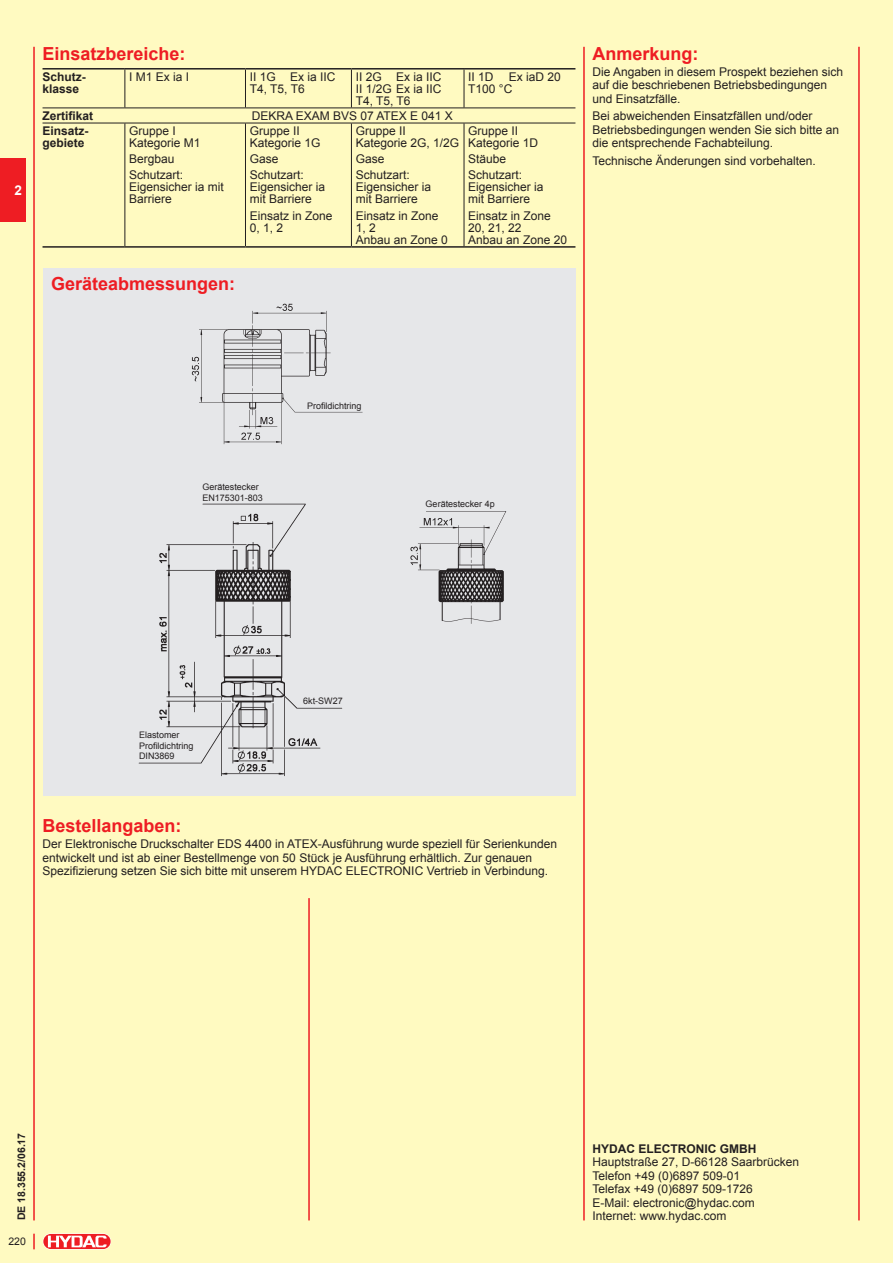
<style>
.page{position:relative;width:893px;height:1263px;background:#fffac1}
.page>*{position:absolute;margin:0;border:0;box-sizing:border-box;transform-origin:0 0}
.t1{font:700 18px "Arial";color:#ee1d23}
.t2{font:700 13.5px "Arial";color:#fff}
.t3{font:12px/12px "Arial";color:#231f20}
.t4{font:700 12px/12px "Arial";color:#231f20}
.t5{font:700 10.5px "Arial";color:#231f20}
.t6{font:10.5px "Arial";color:#231f20}
.t7{font:9px/10.5px "Arial";color:#231f20}
</style>
<div class="page">
<hr style="left:33px;top:47px;width:2px;height:1173px;background:#ee1d23">
<hr style="left:858px;top:47px;width:2px;height:1173px;background:#ee1d23">
<div style="left:43px;top:1233px;width:68px;height:16px;border:1px solid #fff;border-radius:8px"></div>
<svg style="left:43px;top:1234px;width:68px;height:15px"></svg>
<svg style="left:48px;top:1236px;width:59px;height:11px"></svg>
<svg style="left:33px;top:1234px;width:2px;height:15px"></svg>
<div style="left:0;top:158px;width:26px;height:63px;background:#ee1d23"></div>
<hr style="left:583px;top:47px;width:2px;height:1173px;background:#ee1d23">
<div style="left:43px;top:269px;width:532px;height:527px;background:#e6e7e9"></div>
<img style="left:138px;top:503px;width:205px;height:274px">
<img style="left:410px;top:511px;width:97px;height:113px">
<img style="left:191px;top:303px;width:172px;height:142px">
<hr style="left:43px;top:123px;width:82px;height:1px;background:#231f20">
<hr style="left:43px;top:108px;width:82px;height:1px;background:#231f20">
<hr style="left:43px;top:246px;width:82px;height:2px;background:#231f20">
<hr style="left:125px;top:246px;width:120px;height:2px;background:#231f20">
<hr style="left:245px;top:246px;width:106px;height:2px;background:#231f20">
<hr style="left:351px;top:246px;width:113px;height:2px;background:#231f20">
<hr style="left:464px;top:246px;width:111px;height:2px;background:#231f20">
<hr style="left:43px;top:68px;width:82px;height:2px;background:#231f20">
<hr style="left:125px;top:68px;width:120px;height:2px;background:#231f20">
<hr style="left:245px;top:68px;width:106px;height:2px;background:#231f20">
<hr style="left:351px;top:68px;width:113px;height:2px;background:#231f20">
<hr style="left:464px;top:68px;width:111px;height:2px;background:#231f20">
<hr style="left:125px;top:108px;width:120px;height:1px;background:#231f20">
<hr style="left:245px;top:108px;width:106px;height:1px;background:#231f20">
<hr style="left:351px;top:108px;width:113px;height:1px;background:#231f20">
<hr style="left:464px;top:108px;width:111px;height:1px;background:#231f20">
<hr style="left:125px;top:123px;width:120px;height:1px;background:#231f20">
<hr style="left:245px;top:123px;width:106px;height:1px;background:#231f20">
<hr style="left:351px;top:123px;width:113px;height:1px;background:#231f20">
<hr style="left:464px;top:123px;width:111px;height:1px;background:#231f20">
<hr style="left:124px;top:70px;width:1px;height:38px;background:#231f20">
<hr style="left:245px;top:70px;width:1px;height:38px;background:#231f20">
<hr style="left:351px;top:70px;width:1px;height:38px;background:#231f20">
<hr style="left:464px;top:70px;width:1px;height:38px;background:#231f20">
<hr style="left:124px;top:123px;width:1px;height:123px;background:#231f20">
<hr style="left:245px;top:123px;width:1px;height:123px;background:#231f20">
<hr style="left:351px;top:123px;width:1px;height:123px;background:#231f20">
<hr style="left:464px;top:123px;width:1px;height:123px;background:#231f20">
<hr style="left:308px;top:898px;width:2px;height:322px;background:#ee1d23">
<p class="t2" style="left:15px;top:181px;width:9px">2</p>
<h1 class="t1" style="left:43px;top:42px;width:145px">Einsatzbereiche:</h1>
<p class="t4" style="left:43px;top:71px;width:44px">Schutz&shy;klasse</p>
<p class="t3" style="left:129px;top:71px;width:62px">I M1 Ex ia I</p>
<p class="t3" style="left:250px;top:71px;width:87px">II 1G Ex ia IIC<br>T4, T5, T6</p>
<p class="t3" style="left:356px;top:71px;width:87px;text-align:justify">II 2G Ex ia IIC II 1/2G Ex ia IIC T4, T5, T6</p>
<p class="t3" style="left:468px;top:71px;width:27px">II 1D</p>
<p class="t3" style="left:468px;top:71px;width:94px;text-indent:40px">Ex iaD 20<br>T100 °C</p>
<p class="t4" style="left:43px;top:110px;width:52px">Zertifikat</p>
<p class="t3" style="left:252px;top:110px;width:203px">DEKRA EXAM BVS 07 ATEX E 041 X</p>
<p class="t4" style="left:43px;top:125px;width:47px">Einsatz&shy;gebiete</p>
<p class="t3" style="left:129px;top:125px;width:73px">Gruppe I<br>Kategorie M1</p>
<p class="t3" style="left:129px;top:151px;width:56px;line-height:16.2px">Bergbau<br>Schutzart:</p>
<p class="t3" style="left:129px;top:181px;width:96px">Eigensicher ia mit<br>Barriere</p>
<p class="t3" style="left:356px;top:125px;width:105px">Gruppe II<br>Kategorie 2G, 1/2G</p>
<p class="t3" style="left:356px;top:151px;width:56px;line-height:16.2px">Gase<br>Schutzart:</p>
<p class="t3" style="left:356px;top:181px;width:77px">Eigensicher ia mit Barriere</p>
<p class="t3" style="left:356px;top:210px;width:94px">Einsatz in Zone<br>1, 2<br>Anbau an Zone 0</p>
<p class="t3" style="left:250px;top:125px;width:72px">Gruppe II<br>Kategorie 1G</p>
<p class="t3" style="left:250px;top:151px;width:56px;line-height:16.2px">Gase<br>Schutzart:</p>
<p class="t3" style="left:250px;top:181px;width:77px">Eigensicher ia mit Barriere</p>
<p class="t3" style="left:250px;top:210px;width:84px">Einsatz in Zone<br>0, 1, 2</p>
<p class="t3" style="left:468px;top:125px;width:72px">Gruppe II<br>Kategorie 1D</p>
<p class="t3" style="left:468px;top:151px;width:56px;line-height:16.2px">Stäube<br>Schutzart:</p>
<p class="t3" style="left:468px;top:181px;width:77px">Eigensicher ia mit Barriere</p>
<p class="t3" style="left:468px;top:210px;width:100px">Einsatz in Zone<br>20, 21, 22<br>Anbau an Zone 20</p>
<h1 class="t1" style="left:51px;top:272px;width:186px">Geräteabmessungen:</h1>
<h1 class="t1" style="left:592px;top:42px;width:108px">Anmerkung:</h1>
<p class="t3" style="left:592px;top:65px;width:252px;line-height:13.5px">Die Angaben in diesem Prospekt beziehen sich auf die beschriebenen Betriebsbedingungen und Einsatzfälle.</p>
<p class="t3" style="left:592px;top:109px;width:248px;line-height:13.5px">Bei abweichenden Einsatzfällen und/oder<br>Betriebsbedingungen wenden Sie sich bitte an die entsprechende Fachabteilung.</p>
<p class="t3" style="left:592px;top:155px;width:225px">Technische Änderungen sind vorbehalten.</p>
<p class="t7" style="left:202px;top:482px;width:62px">Gerätestecker<br>EN175301-803</p>
<p class="t7" style="left:307px;top:401px;width:56px">Profildichtring</p>
<p class="t7" style="left:426px;top:499px;width:71px">Gerätestecker 4p</p>
<p class="t7" style="left:139px;top:730px;width:56px">Elastomer<br>Profildichtring<br>DIN3869</p>
<p class="t7" style="left:303px;top:696px;width:41px">6kt-SW27</p>
<h1 class="t1" style="left:43px;top:814px;width:141px">Bestellangaben:</h1>
<p class="t3" style="left:43px;top:837px;width:516px;line-height:13.5px">Der Elektronische Druckschalter EDS 4400 in ATEX-Ausführung wurde speziell für Serienkunden entwickelt und ist ab einer Bestellmenge von 50 Stück je Ausführung erhältlich. Zur genauen<br>Spezifizierung setzen Sie sich bitte mit unserem HYDAC ELECTRONIC Vertrieb in Verbindung.</p>
<p class="t5" style="left:14px;top:1220px;width:89px;rotate:-90deg">DE 18.355.2/06.17</p>
<p class="t6" style="left:8px;top:1235px;width:19px">220</p>
<p class="t4" style="left:592px;top:1143px;width:165px">HYDAC ELECTRONIC GMBH</p>
<p class="t3" style="left:592px;top:1155px;width:208px;line-height:13.5px">Hauptstraße 27, D-66128 Saarbrücken<br>Telefon +49 (0)6897 509-01<br>Telefax +49 (0)6897 509-1726<br>E-Mail: electronic@hydac.com<br>Internet: www.hydac.com</p>
</div>
